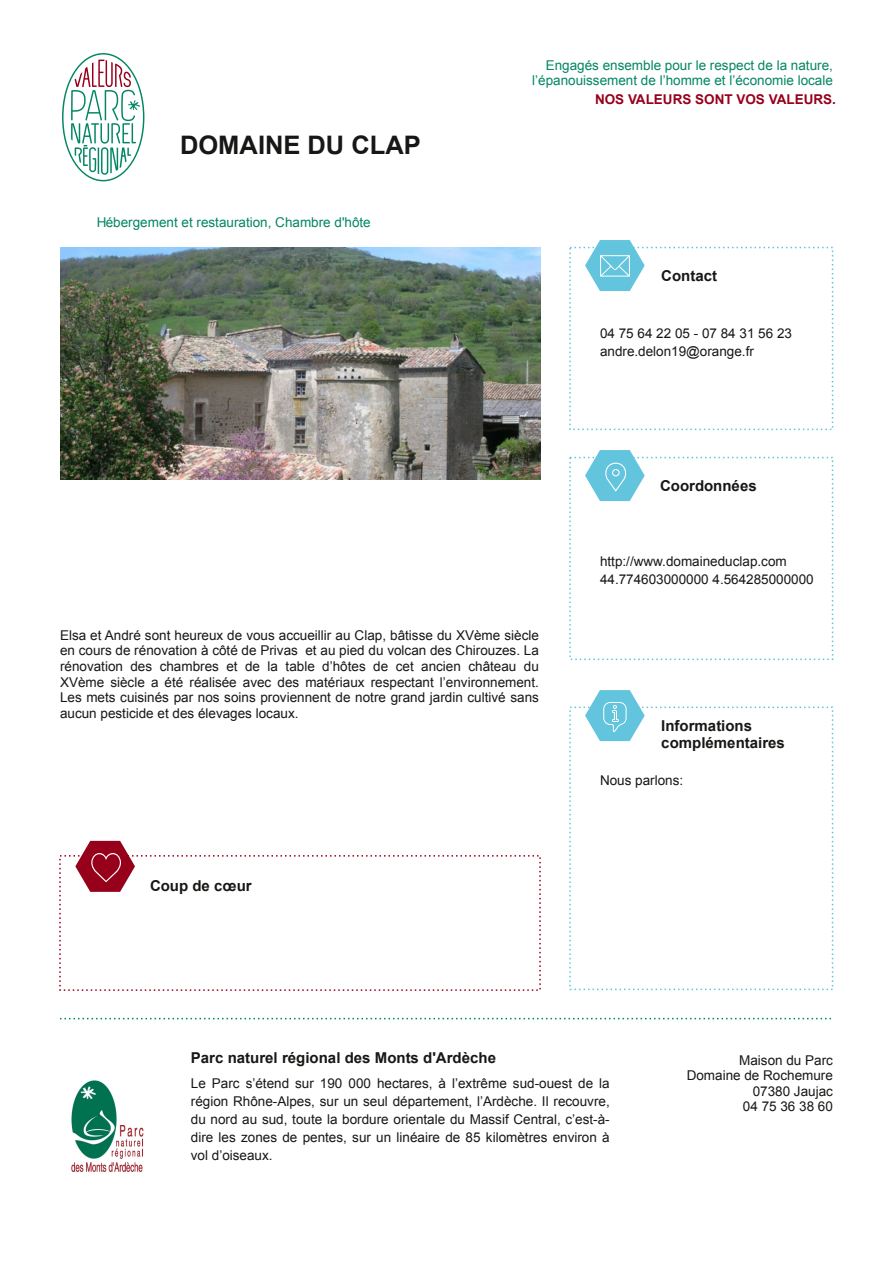
<style>
.page{position:relative;width:893px;height:1263px;background:#fff}
.page>*{position:absolute;margin:0;border:0;box-sizing:border-box;transform-origin:0 0}
.t1{font:700 25.5px "Arial";color:#181715}
.t2{font:700 15px/17.2px "Arial";color:#181715}
.t3{font:13.5px/15.5px "Arial";color:#181715;text-align:justify}
.t4{font:13.5px/15.5px "Arial";color:#028663;text-align:right}
.t5{font:700 13.5px "Arial";color:#97001b}
</style>
<div class="page">
<img style="left:71px;top:1080px;width:73px;height:92px">
<svg style="left:60px;top:1018px;width:772px;height:1px"></svg>
<svg style="left:585px;top:690px;width:60px;height:51px"></svg>
<svg style="left:585px;top:450px;width:60px;height:51px"></svg>
<svg style="left:585px;top:240px;width:60px;height:51px"></svg>
<svg style="left:75px;top:841px;width:60px;height:51px"></svg>
<img style="left:60px;top:248px;width:480px;height:232px">
<svg style="left:62px;top:53px;width:83px;height:129px"></svg>
<p class="t4" style="left:532px;top:57px;width:302px">Engagés ensemble pour le respect de la nature, l’épanouissement de l’homme et l’économie locale</p>
<h1 class="t1" style="left:180px;top:131px;width:242px">DOMAINE DU CLAP</h1>
<p class="t4" style="left:96px;top:215px;width:276px">Hébergement et restauration, Chambre d'hôte</p>
<p class="t3" style="left:60px;top:627px;width:480px">Elsa et André sont heureux de vous accueillir au Clap, bâtisse du XVème siècle en cours de rénovation à côté de Privas et au pied du volcan des Chirouzes. La rénovation des chambres et de la table d’hôtes de cet ancien château du XVème siècle a été réalisée avec des matériaux respectant l’environnement.<br>Les mets cuisinés par nos soins proviennent de notre grand jardin cultivé sans aucun pesticide et des élevages locaux.</p>
<p class="t2" style="left:150px;top:877px;width:103px">Coup de cœur</p>
<p class="t5" style="left:595px;top:92px;width:242px">NOS VALEURS SONT VOS VALEURS.</p>
<p class="t2" style="left:661px;top:267px;width:57px">Contact</p>
<p class="t3" style="left:600px;top:324px;width:194px;line-height:18px">04 75 64 22 05 - 07 84 31 56 23 andre.delon19@orange.fr</p>
<p class="t2" style="left:660px;top:477px;width:98px">Coordonnées</p>
<p class="t3" style="left:600px;top:552px;width:215px;line-height:18px">http://www.domaineduclap.com<br>44.774603000000 4.564285000000</p>
<p class="t2" style="left:661px;top:717px;width:125px">Informations complémentaires</p>
<p class="t3" style="left:600px;top:772px;width:85px">Nous parlons:</p>
<p class="t2" style="left:191px;top:1049px;width:307px">Parc naturel régional des Monts d'Ardèche</p>
<p class="t3" style="left:191px;top:1074px;width:420px;line-height:18px">Le Parc s’étend sur 190 000 hectares, à l’extrême sud-ouest de la région Rhône-Alpes, sur un seul département, l’Ardèche. Il recouvre, du nord au sud, toute la bordure orientale du Massif Central, c’est-à&shy;dire les zones de pentes, sur un linéaire de 85 kilomètres environ à vol d’oiseaux.</p>
<p class="t3" style="left:687px;top:1052px;width:148px;text-align:right">Maison du Parc<br>Domaine de Rochemure<br>07380 Jaujac<br>04 75 36 38 60</p>
</div>
